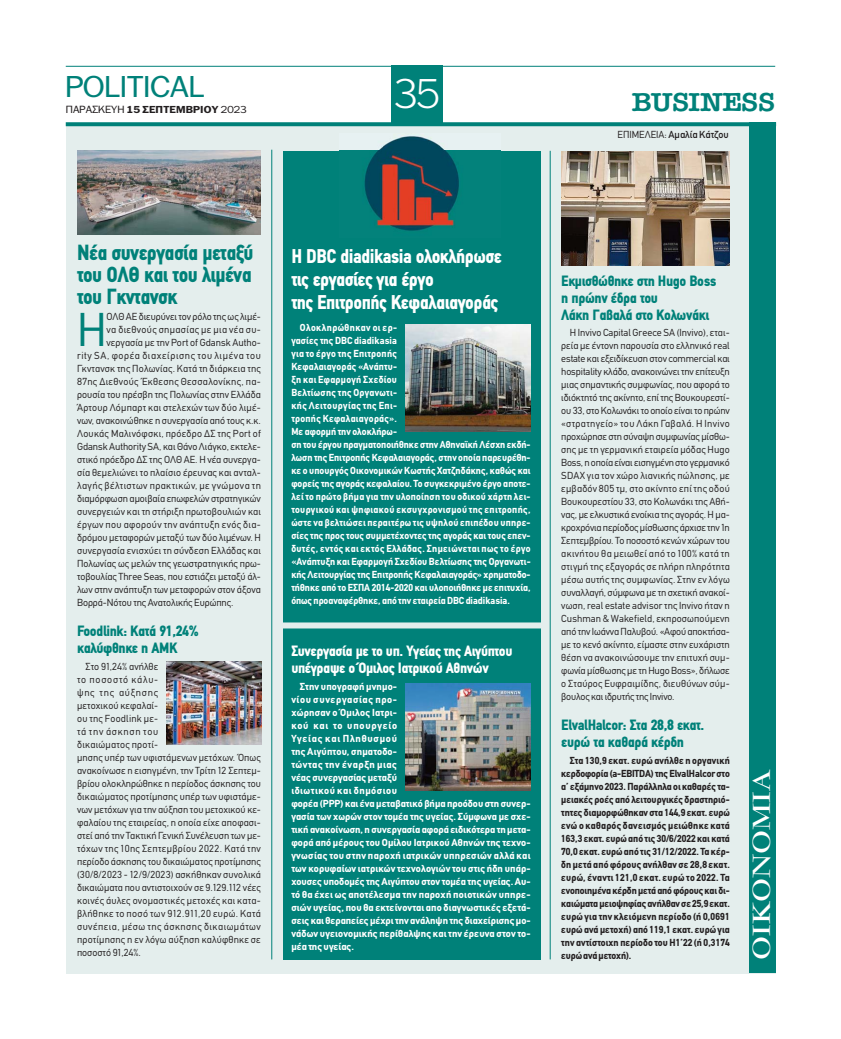
<style>
.page{position:relative;width:841px;height:1039px;background:#fff}
.page>*{position:absolute;margin:0;border:0;box-sizing:border-box;transform-origin:0 0}
.t1{font:46.5px "CF Din";color:#008179}
.t2{font:300 40px "PF Franklin Gothic";color:#fff}
.t3{font:29px "PF Franklin Gothic";color:#008179;scale:1.1 1}
.t4{font:700 27.2px "PF Garamond Classic";color:#fff;scale:1.17 1}
.t5{font:26px "American Type ITC Hel Dm Bd";color:#008179;scale:1.06 1}
.t6{font:900 condensed 22px/22px "PF Din Text";letter-spacing:-.025em;color:#008179;text-align:justify}
.t7{font:900 condensed 20px/23px "PF Din Text";letter-spacing:-.025em;color:#fff}
.t8{font:900 condensed 15px/17px "PF Din Text";letter-spacing:-.025em;color:#008179;scale:1.04 1}
.t9{font:900 condensed 15px/17px "PF Din Text";letter-spacing:-.025em;color:#fff;scale:1.04 1}
.t10{font:10px/13px "CF Din";letter-spacing:.01em;color:#231f20;text-align:justify}
.t11{font:700 10px/13px "CF Din";letter-spacing:.01em;color:#fff;scale:.95 1}
.t12{font:700 10px/13px "CF Din";letter-spacing:.01em;color:#fff}
.t13{font:700 10px/13px "CF Din";letter-spacing:.01em;color:#231f20;text-align:justify;scale:.95 1}
.t14{font:10px "CF Din";letter-spacing:.035em;color:#231f20}
.t15{font:10px "CF Din";letter-spacing:.06em;color:#231f20}
.t16{font:10px "CF Din";letter-spacing:.03em;color:#231f20}
.t17{font:10px "CF Din";letter-spacing:.04em;color:#231f20}
.t18{font:10px "CF Din";color:#231f20}
.t19{font:700 9.7px "PF Franklin Gothic";letter-spacing:.01em;color:#231f20;scale:1.1 1}
.s1{font-weight:400;font-size:10px}
.s2{font-weight:400}
.s3{font-style:inherit}
</style>
<div class="page">
<div style="left:66px;top:125px;width:708px;height:848px;background:#e4eeed"></div>
<hr style="left:66px;top:66px;width:708px;height:1px;background:#008179">
<svg style="left:66px;top:122px;width:683px;height:4px;background:#0f8880"></svg>
<div style="left:391px;top:66px;width:51px;height:60px;background:#008179"></div>
<div style="left:749px;top:122px;width:26px;height:851px;background:#008179"></div>
<div style="left:283px;top:151px;width:257px;height:808px;background:#008179"></div>
<img style="left:339px;top:135px;width:161px;height:96px">
<hr style="left:549px;top:151px;width:1px;height:808px;background:#008179">
<hr style="left:271px;top:150px;width:1px;height:809px;background:#008179">
<img style="left:561px;top:151px;width:168px;height:114px">
<img style="left:77px;top:151px;width:183px;height:84px">
<img style="left:166px;top:661px;width:95px;height:83px">
<div style="left:283px;top:622px;width:262px;height:6px;background:#e4eeed"></div>
<img style="left:405px;top:324px;width:125px;height:107px">
<img style="left:405px;top:683px;width:125px;height:107px">
<h3 class="t3" style="left:66px;top:76px;width:127px">ΡOLITICAL</h3>
<h2 class="t2" style="left:393px;top:71px;width:48px">35</h2>
<p class="t19" style="left:66px;top:104px;width:166px"><span class="s1">ΠΑΡΑΣΚΕΥΗ</span> 15 ΣΕΠΤΕΜΒΡΙΟΥ <span class="s2">2023</span></p>
<h3 class="t5" style="left:631px;top:87px;width:137px">BUSINESS</h3>
<p class="t18" style="left:617px;top:129px;width:113px"><span class="s3">ΕΠΙΜΕΛΕΙΑ:</span> Αμαλία Κάτζου</p>
<h3 class="t6" style="left:77px;top:243px;width:178px">Νέα συνεργασία μεταξύ του ΟΛΘ και του λιμένα του Γκντανσκ</h3>
<h1 class="t1" style="left:77px;top:312px;width:31px">Η</h1>
<p class="t10" style="left:106px;top:311px;width:156px">ΟΛΘ ΑΕ διευρύνει τον ρόλο της ως λιμέ-</p>
<p class="t14" style="left:106px;top:326px;width:156px">να διεθνούς σημασίας με μια νέα συ-</p>
<p class="t10" style="left:106px;top:337px;width:156px">νεργασία με την Port of Gdansk Autho-</p>
<p class="t15" style="left:77px;top:352px;width:185px">rity SA, φορέα διαχείρισης του λιμένα του</p>
<p class="t10" style="left:77px;top:363px;width:185px">Γκντανσκ της Πολωνίας. Κατά τη διάρκεια της</p>
<p class="t16" style="left:77px;top:378px;width:185px">87ης Διεθνούς Έκθεσης Θεσσαλονίκης, πα-</p>
<p class="t10" style="left:77px;top:389px;width:185px">ρουσία του πρέσβη της Πολωνίας στην Ελλάδα</p>
<p class="t10" style="left:77px;top:402px;width:185px">Άρτουρ Λόμπαρτ και στελεχών των δύο λιμέ-</p>
<p class="t10" style="left:77px;top:415px;width:185px">νων, ανακοινώθηκε η συνεργασία από τους κ.κ.</p>
<p class="t10" style="left:77px;top:428px;width:185px">Λουκάς Μαλινόφσκι, πρόεδρο ΔΣ της Port of</p>
<p class="t10" style="left:77px;top:441px;width:185px">Gdansk Authority SA, και Θάνο Λιάγκο, εκτελε-</p>
<p class="t10" style="left:77px;top:454px;width:185px">στικό πρόεδρο ΔΣ της ΟΛΘ ΑΕ. Η νέα συνεργα-</p>
<p class="t10" style="left:77px;top:467px;width:185px">σία θεμελιώνει το πλαίσιο έρευνας και ανταλ-</p>
<p class="t17" style="left:77px;top:482px;width:185px">λαγής βέλτιστων πρακτικών, με γνώμονα τη</p>
<p class="t10" style="left:77px;top:493px;width:185px">διαμόρφωση αμοιβαία επωφελών στρατηγικών</p>
<p class="t10" style="left:77px;top:506px;width:185px">συνεργειών και τη στήριξη πρωτοβουλιών και</p>
<p class="t14" style="left:77px;top:521px;width:185px">έργων που αφορούν την ανάπτυξη ενός δια-</p>
<p class="t10" style="left:77px;top:532px;width:185px">δρόμου μεταφορών μεταξύ των δύο λιμένων. Η</p>
<p class="t10" style="left:77px;top:545px;width:185px">συνεργασία ενισχύει τη σύνδεση Ελλάδας και</p>
<p class="t10" style="left:77px;top:558px;width:185px">Πολωνίας ως μελών της γεωστρατηγικής πρω-</p>
<p class="t10" style="left:77px;top:571px;width:185px">τοβουλίας Three Seas, που εστιάζει μεταξύ άλ-</p>
<p class="t10" style="left:77px;top:584px;width:185px">λων στην ανάπτυξη των μεταφορών στον άξονα</p>
<p class="t10" style="left:77px;top:597px;width:158px">Βορρά-Νότου της Ανατολικής Ευρώπης.</p>
<h3 class="t8" style="left:77px;top:624px;width:118px">Foodlink: Κατά 91,24% καλύφθηκε η ΑΜΚ</h3>
<p class="t10" style="left:77px;top:660px;width:185px;text-align:left;text-indent:9px">Στο 91,24% ανήλθε<br>το ποσοστό κάλυ-<br>ψης της αύξησης<br>μετοχικού κεφαλαί-<br>ου της Foodlink με-<br>τά την άσκηση του<br>δικαιώματος προτί-<br>μησης υπέρ των υφιστάμενων μετόχων. Όπως ανακοίνωσε η εισηγμένη, την Τρίτη 12 Σεπτεμ&shy;βρίου ολοκληρώθηκε η περίοδος άσκησης του δικαιώματος προτίμησης υπέρ των υφιστάμε&shy;νων μετόχων για την αύξηση του μετοχικού κε&shy;φαλαίου της εταιρείας, η οποία είχε αποφασι&shy;στεί από την Τακτική Γενική Συνέλευση των με&shy;τόχων της 10ης Σεπτεμβρίου 2022. Κατά την περίοδο άσκησης του δικαιώματος προτίμησης (30/8/2023 - 12/9/2023) ασκήθηκαν συνολικά δικαιώματα που αντιστοιχούν σε 9.129.112 νέες κοινές άυλες ονομαστικές μετοχές και κατα&shy;βλήθηκε το ποσό των 912.911,20 ευρώ. Κατά συνέπεια, μέσω της άσκησης δικαιωμάτων προτίμησης η εν λόγω αύξηση καλύφθηκε σε ποσοστό 91,24%.</p>
<h3 class="t7" style="left:291px;top:246px;width:212px">H DBC diadikasia ολοκλήρωσε τις εργασίες για έργο<br>της Επιτροπής Κεφαλαιαγοράς</h3>
<p class="t11" style="left:291px;top:321px;width:253px;text-indent:9px">Ολοκληρώθηκαν οι ερ-<br>γασίες της DBC diadikasia<br>για το έργο της Επιτροπής<br>Κεφαλαιαγοράς «Ανάπτυ-<br>ξη και Εφαρμογή Σχεδίου<br>Βελτίωσης της Οργανωτι-<br>κής Λειτουργίας της Επι-<br>τροπής Κεφαλαιαγοράς».<br>Με αφορμή την ολοκλήρω-<br>ση του έργου πραγματοποιήθηκε στην Αθηναϊκή Λέσχη εκδή&shy;λωση της Επιτροπής Κεφαλαιαγοράς, στην οποία παρευρέθη&shy;κε ο υπουργός Οικονομικών Κωστής Χατζηδάκης, καθώς και φορείς της αγοράς κεφαλαίου. Το συγκεκριμένο έργο αποτε&shy;λεί το πρώτο βήμα για την υλοποίηση του οδικού χάρτη λει&shy;τουργικού και ψηφιακού εκσυγχρονισμού της επιτροπής, ώστε να βελτιώσει περαιτέρω τις υψηλού επιπέδου υπηρε&shy;σίες της προς τους συμμετέχοντες της αγοράς και τους επεν&shy;δυτές, εντός και εκτός Ελλάδας. Σημειώνεται πως το έργο «Ανάπτυξη και Εφαρμογή Σχεδίου Βελτίωσης της Οργανωτι&shy;κής Λειτουργίας της Επιτροπής Κεφαλαιαγοράς» χρηματοδο&shy;τήθηκε από το ΕΣΠΑ 2014-2020 και υλοποιήθηκε με επιτυχία, όπως προαναφέρθηκε, από την εταιρεία DBC diadikasia.</p>
<h3 class="t9" style="left:291px;top:644px;width:214px">Συνεργασία με το υπ. Υγείας της Αιγύπτου υπέγραψε ο Όμιλος Ιατρικού Αθηνών</h3>
<p class="t12" style="left:291px;top:680px;width:241px;text-indent:9px">Στην υπογραφή μνημο-<br>νίου συνεργασίας προ-<br>χώρησαν ο Όμιλος Ιατρι-<br>κού και το υπουργείο<br>Υγείας και Πληθυσμού<br>της Αιγύπτου, σηματοδο-<br>τώντας την έναρξη μιας<br>νέας συνεργασίας μεταξύ<br>ιδιωτικού και δημόσιου<br>φορέα (PPP) και ένα μεταβατικό βήμα προόδου στη συνερ&shy;γασία των χωρών στον τομέα της υγείας. Σύμφωνα με σχε&shy;τική ανακοίνωση, η συνεργασία αφορά ειδικότερα τη μετα&shy;φορά από μέρους του Ομίλου Ιατρικού Αθηνών της τεχνο&shy;γνωσίας του στην παροχή ιατρικών υπηρεσιών αλλά και των κορυφαίων ιατρικών τεχνολογιών του στις ήδη υπάρ&shy;χουσες υποδομές της Αιγύπτου στον τομέα της υγείας. Αυ&shy;τό θα έχει ως αποτέλεσμα την παροχή ποιοτικών υπηρε&shy;σιών υγείας, που θα εκτείνονται απο διαγνωστικές εξετά&shy;σεις και θεραπείες μέχρι την ανάληψη της διαχείρισης μο&shy;νάδων υγειονομικής περίθαλψης και την έρευνα στον το&shy;μέα της υγείας.</p>
<h3 class="t8" style="left:561px;top:273px;width:151px">Εκμισθώθηκε στη Hugo Boss η πρώην έδρα του<br>Λάκη Γαβαλά στο Κολωνάκι</h3>
<p class="t10" style="left:561px;top:327px;width:170px;text-indent:9px">Η Invivo Capital Greece SA (Invivo), εται&shy;ρεία με έντονη παρουσία στο ελληνικό real estate και εξειδίκευση στον commercial και hospitality κλάδο, ανακοινώνει την επίτευξη μιας σημαντικής συμφωνίας, που αφορά το ιδιόκτητό της ακίνητο, επί της Βουκουρεστί&shy;ου 33, στο Κολωνάκι το οποίο είναι το πρώην «στρατηγείο» του Λάκη Γαβαλά. Η Invivo προχώρησε στη σύναψη συμφωνίας μίσθω&shy;σης με τη γερμανική εταιρεία μόδας Hugo Boss, η οποία είναι εισηγμένη στο γερμανικό SDAX για τον χώρο λιανικής πώλησης, με εμβαδόν 805 τμ, στο ακίνητο επί της οδού Βουκουρεστίου 33, στο Κολωνάκι της Αθή&shy;νας, με ελκυστικά ενοίκια της αγοράς. Η μα&shy;κροχρόνια περίοδος μίσθωσης άρχισε την 1η Σεπτεμβρίου. Το ποσοστό κενών χώρων του ακινήτου θα μειωθεί από το 100% κατά τη στιγμή της εξαγοράς σε πλήρη πληρότητα μέσω αυτής της συμφωνίας. Στην εν λόγω συναλλαγή, σύμφωνα με τη σχετική ανακοί&shy;νωση, real estate advisor της Invivo ήταν η Cushman &amp; Wakefield, εκπροσωπούμενη από την Ιωάννα Παλυβού. «Αφού αποκτήσα&shy;με το κενό ακίνητο, είμαστε στην ευχάριστη θέση να ανακοινώσουμε την επιτυχή συμ&shy;φωνία μίσθωσης με τη Hugo Boss», δήλωσε ο Σταύρος Ευφραιμίδης, διευθύνων σύμ&shy;βουλος και ιδρυτής της Invivo.</p>
<h3 class="t8" style="left:561px;top:718px;width:139px">ElvalHalcor: Στα 28,8 εκατ. ευρώ τα καθαρά κέρδη</h3>
<p class="t13" style="left:561px;top:754px;width:179px;text-indent:9px">Στα 130,9 εκατ. ευρώ ανήλθε η οργανική κερδοφορία (a-EBITDA) της ElvalHalcor στο α’ εξάμηνο 2023. Παράλληλα οι καθαρές τα&shy;μειακές ροές από λειτουργικές δραστηριό&shy;τητες διαμορφώθηκαν στα 144,9 εκατ. ευρώ ενώ ο καθαρός δανεισμός μειώθηκε κατά 163,3 εκατ. ευρώ από τις 30/6/2022 και κατά 70,0 εκατ. ευρώ από τις 31/12/2022. Τα κέρ&shy;δη μετά από φόρους ανήλθαν σε 28,8 εκατ. ευρώ, έναντι 121,0 εκατ. ευρώ το 2022. Τα ενοποιημένα κέρδη μετά από φόρους και δι&shy;καιώματα μειοψηφίας ανήλθαν σε 25,9 εκατ. ευρώ για την κλειόμενη περίοδο (ή 0,0691 ευρώ ανά μετοχή) από 119,1 εκατ. ευρώ για την αντίστοιχη περίοδο του Η1’22 (ή 0,3174 ευρώ ανά μετοχή).</p>
<h3 class="t4" style="left:747px;top:959px;width:164px;rotate:-90deg">ΟΙΚΟΝΟΜΙΑ</h3>
</div>
